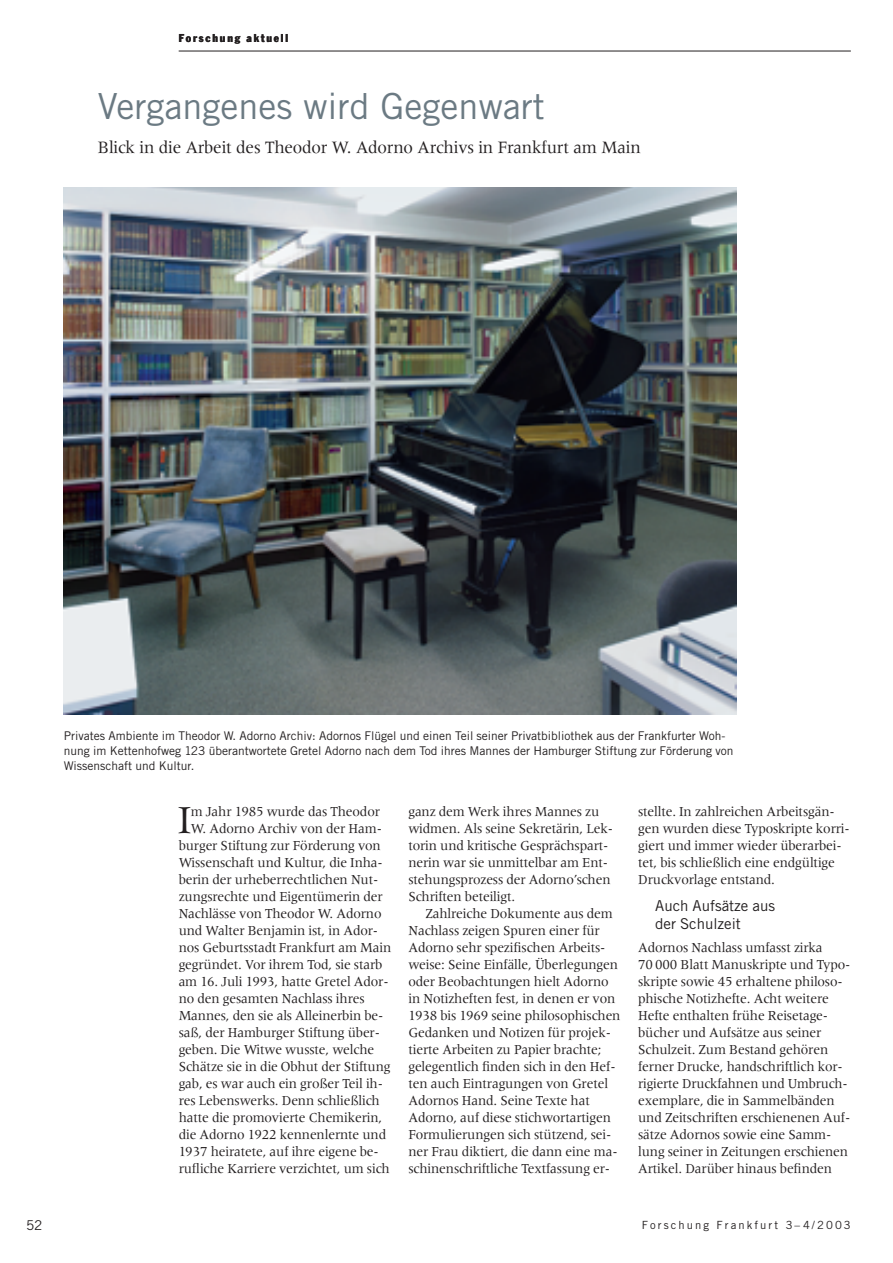
<style>
.page{position:relative;width:893px;height:1263px;background:#fff}
.page>*{position:absolute;margin:0;border:0;box-sizing:border-box;transform-origin:0 0}
.t1{font:41.1px "Meridien";color:#231f20;scale:.95 1}
.t2{font:36px "Trade Gothic";color:#6b7a83}
.t3{font:18px "Meridien";letter-spacing:-.01em;color:#231f20;scale:.95 1}
.t4{font:15px/18px "Trade Gothic";color:#231f20}
.t5{font:14.25px/17px "Meridien";letter-spacing:-.01em;color:#231f20;scale:.95 1}
.t6{font:13.5px "Trade Gothic";color:#231f20}
.t7{font:12px/14.9px "Trade Gothic";color:#231f20}
.t8{font:11.25px "Trade Gothic";letter-spacing:.185em;color:#231f20}
.t9{font:condensed 11.25px "Franklin Gothic";letter-spacing:.16em;color:#231f20}
</style>
<div class="page">
<hr style="left:179px;top:51px;width:671px;height:1px;background:#231f20">
<img style="left:64px;top:187px;width:672px;height:527px">
<p class="t9" style="left:179px;top:34px;width:111px">Forschung aktuell</p>
<h2 class="t2" style="left:98px;top:93px;width:448px">Vergangenes wird Gegenwart</h2>
<p class="t3" style="left:98px;top:140px;width:573px">Blick in die Arbeit des Theodor W. Adorno Archivs in Frankfurt am Main</p>
<p class="t7" style="left:64px;top:729px;width:671px">Privates Ambiente im Theodor W. Adorno Archiv: Adornos Flügel und einen Teil seiner Privatbibliothek aus der Frankfurter Woh&shy;nung im Kettenhofweg 123 überantwortete Gretel Adorno nach dem Tod ihres Mannes der Hamburger Stiftung zur Förderung von<br>Wissenschaft und Kultur.</p>
<h1 class="t1" style="left:178px;top:804px;width:15px">I</h1>
<p class="t5" style="left:191px;top:804px;width:201px">m Jahr 1985 wurde das Theodor</p>
<p class="t5" style="left:191px;top:821px;width:203px">W. Adorno Archiv von der Ham-</p>
<p class="t5" style="left:179px;top:838px;width:214px">burger Stiftung zur Förderung von</p>
<p class="t5" style="left:179px;top:855px;width:216px">Wissenschaft und Kultur, die Inha-</p>
<p class="t5" style="left:179px;top:872px;width:212px">berin der urheberrechtlichen Nut-</p>
<p class="t5" style="left:179px;top:889px;width:216px">zungsrechte und Eigentümerin der</p>
<p class="t5" style="left:179px;top:906px;width:215px">Nachlässe von Theodor W. Adorno</p>
<p class="t5" style="left:179px;top:923px;width:211px">und Walter Benjamin ist, in Ador-</p>
<p class="t5" style="left:179px;top:940px;width:225px">nos Geburtsstadt Frankfurt am Main</p>
<p class="t5" style="left:179px;top:957px;width:216px">gegründet. Vor ihrem Tod, sie starb</p>
<p class="t5" style="left:179px;top:974px;width:222px">am 16. Juli 1993, hatte Gretel Ador-</p>
<p class="t5" style="left:179px;top:991px;width:197px">no den gesamten Nachlass ihres</p>
<p class="t5" style="left:179px;top:1008px;width:217px">Mannes, den sie als Alleinerbin be-</p>
<p class="t5" style="left:179px;top:1025px;width:213px">saß, der Hamburger Stiftung über-</p>
<p class="t5" style="left:179px;top:1043px;width:207px">geben. Die Witwe wusste, welche</p>
<p class="t5" style="left:179px;top:1060px;width:225px">Schätze sie in die Obhut der Stiftung</p>
<p class="t5" style="left:179px;top:1077px;width:216px">gab, es war auch ein großer Teil ih-</p>
<p class="t5" style="left:179px;top:1094px;width:213px">res Lebenswerks. Denn schließlich</p>
<p class="t5" style="left:179px;top:1111px;width:216px">hatte die promovierte Chemikerin,</p>
<p class="t5" style="left:179px;top:1128px;width:220px">die Adorno 1922 kennenlernte und</p>
<p class="t5" style="left:179px;top:1145px;width:212px">1937 heiratete, auf ihre eigene be-</p>
<p class="t5" style="left:179px;top:1162px;width:224px">rufliche Karriere verzichtet, um sich</p>
<p class="t5" style="left:408px;top:804px;width:217px">ganz dem Werk ihres Mannes zu widmen. Als seine Sekretärin, Lek&shy;torin und kritische Gesprächspart&shy;nerin war sie unmittelbar am Ent&shy;stehungsprozess der Adorno’schen<br>Schriften beteiligt.</p>
<p class="t5" style="left:408px;top:906px;width:225px;text-indent:17px">Zahlreiche Dokumente aus dem Nachlass zeigen Spuren einer für Adorno sehr spezifischen Arbeits&shy;weise: Seine Einfälle, Überlegungen oder Beobachtungen hielt Adorno in Notizheften fest, in denen er von 1938 bis 1969 seine philosophischen Gedanken und Notizen für projek&shy;tierte Arbeiten zu Papier brachte; gelegentlich finden sich in den Hef&shy;ten auch Eintragungen von Gretel Adornos Hand. Seine Texte hat Adorno, auf diese stichwortartigen Formulierungen sich stützend, sei&shy;ner Frau diktiert, die dann eine ma&shy;schinenschriftliche Textfassung er-</p>
<p class="t5" style="left:638px;top:804px;width:224px">stellte. In zahlreichen Arbeitsgän&shy;gen wurden diese Typoskripte korri&shy;giert und immer wieder überarbei&shy;tet, bis schließlich eine endgültige Druckvorlage entstand.</p>
<p class="t4" style="left:655px;top:898px;width:121px">Auch Aufsätze aus der Schulzeit</p>
<p class="t5" style="left:638px;top:940px;width:225px">Adornos Nachlass umfasst zirka<br>70 000 Blatt Manuskripte und Typo&shy;skripte sowie 45 erhaltene philoso&shy;phische Notizhefte. Acht weitere Hefte enthalten frühe Reisetage&shy;bücher und Aufsätze aus seiner Schulzeit. Zum Bestand gehören ferner Drucke, handschriftlich kor&shy;rigierte Druckfahnen und Umbruch&shy;exemplare, die in Sammelbänden und Zeitschriften erschienenen Auf&shy;sätze Adornos sowie eine Samm&shy;lung seiner in Zeitungen erschienen Artikel. Darüber hinaus befinden</p>
<p class="t6" style="left:26px;top:1220px;width:18px">52</p>
<p class="t8" style="left:642px;top:1221px;width:210px">Forschung Frankfurt 3–4/2003</p>
</div>
